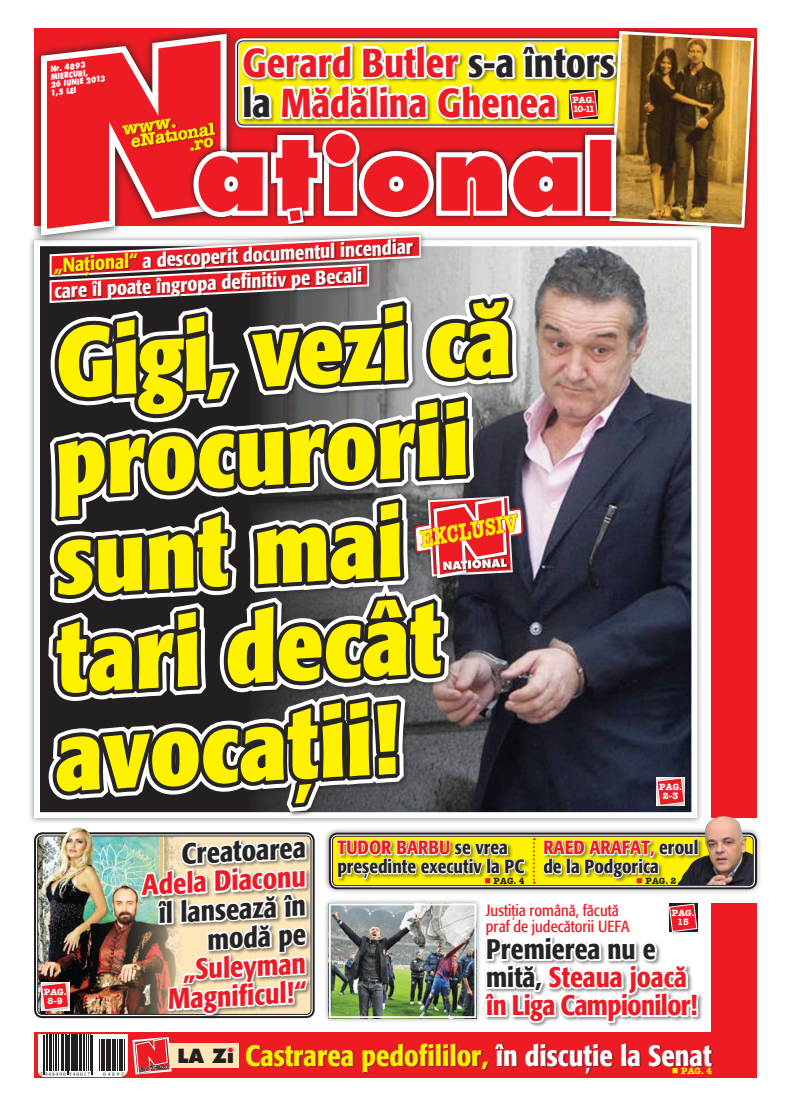
<style>
.page{position:relative;width:791px;height:1106px;background:#fff}
.page>*{position:absolute;margin:0;border:0;box-sizing:border-box;transform-origin:0 0}
.t1{font:100.7px "Futura Extra Bold Rom";color:#ed1c24}
.t2{font:700 condensed 98.3px/98.3px "R Formata";color:#fff200}
.t3{font:500 condensed 40.1px/40.1px "R Formata";color:#ed1c24}
.t4{font:500 condensed 29.3px "R Formata";color:#fff200}
.t5{font:500 condensed 28.9px/28.8px "R Formata";color:#ed1c24;text-align:center}
.t6{font:500 condensed 28.9px/28.8px "R Formata";color:#272425;text-align:right}
.t7{font:500 condensed 28.1px/28px "R Formata";color:#ed1c24}
.t8{font:24.2px "American Type Writer Bold Rom";color:#fff200;scale:.73 1}
.t9{font:500 condensed 20px/26px "R Formata";color:#fff}
.t10{font:19.1px "Futura Extra Bold Rom";color:#231f20}
.t11{font:500 condensed 19px/19px "R Formata";color:#272425}
.t12{font:17.6px "American Type Writer Bold Rom";color:#fff200}
.t13{font:16.1px/16.1px "R Formata Condensed";color:#ed1c24}
.t14{font:9px/9px "American Type Writer Bold Rom";color:#fff;text-align:center}
.t15{font:9px "American Type Writer Bold Rom";color:#272425}
.t16{font:9px "American Type Writer Bold Rom";color:#fff200}
.t17{font:8px/8px "Futura Extra Bold Rom";color:#fff;scale:.8 1}
.t18{font:5.5px "Times New Roman";letter-spacing:.18em;color:#231f20}
.s1{color:#272425}
.s2{font-size:70.7px}
.s3{color:#fff200}
.s4{color:#ed1c24}
.s5{color:#fff}
</style>
<div class="page">
<div style="left:604px;top:26px;width:160px;height:211px;background:#231f20;opacity:.5"></div>
<svg style="left:31px;top:28px;width:6px;height:222px"></svg>
<div style="left:187px;top:129px;width:604px;height:182px;background:#fff"></div>
<img style="left:37px;top:26px;width:719px;height:1052px">
<p class="t17" style="left:47px;top:65px;width:72px;text-indent:3px;rotate:-7deg">Nr. 4893 miercuri,<br>26 iun ie 2013<br>1,5 LEI</p>
<p class="t12" style="left:121px;top:119px;width:56px;rotate:-9deg">www.</p>
<h3 class="t3" style="left:243px;top:43px;width:374px">Gerard Butler <span class="s1">s-a întors la</span> Mădălina Ghenea</h3>
<p class="t14" style="left:572px;top:96px;width:24px;text-align:left">PAG.<br>10-11</p>
<h1 class="t1" style="left:195px;top:111px;width:389px">at<span class="s2">I</span>ona</h1>
<p class="t9" style="left:52px;top:253px;width:362px;rotate:-3deg"><span class="s3">„Naţional“</span> a descoperit documentul incendiar care îl poate îngropa definitiv pe Becali</p>
<h2 class="t2" style="left:31px;top:317px;width:479px;rotate:-3deg">Gigi, vezi că procurorii sunt mai tari decât avocaţii!</h2>
<p class="t8" style="left:417px;top:524px;width:137px;rotate:-10deg">EXCLUSIV</p>
<p class="t14" style="left:659px;top:782px;width:24px">PAG.<br>2-3</p>
<p class="t14" style="left:44px;top:986px;width:24px">PAG.<br>8-9</p>
<p class="t18" style="left:40px;top:1070px;width:52px">5 948490 540017</p>
<p class="t18" style="left:103px;top:1070px;width:22px">04893</p>
<h3 class="t6" style="left:180px;top:840px;width:126px;rotate:-3deg">Creatoarea</h3>
<h3 class="t5" style="left:141px;top:871px;width:166px;rotate:-3deg">Adela Diaconu</h3>
<h3 class="t6" style="left:157px;top:899px;width:149px;rotate:-3deg">îl lansează în modă pe</h3>
<h3 class="t5" style="left:166px;top:956px;width:141px;rotate:-3deg">„Suleyman<br>Magnificul!“</h3>
<p class="t11" style="left:543px;top:838px;width:157px"><span class="s4">Raed Arafat,</span> eroul de la Podgorica</p>
<p class="t11" style="left:337px;top:838px;width:188px"><span class="s4">Tudor Barbu</span> se vrea preşedinte executiv la PC</p>
<p class="t15" style="left:484px;top:874px;width:42px"><span class="s4">■</span> PAG. 4</p>
<p class="t15" style="left:636px;top:874px;width:42px"><span class="s4">■</span> PAG. 2</p>
<p class="t13" style="left:486px;top:902px;width:145px">Justiţia română, făcută praf de judecătorii UEFA</p>
<p class="t14" style="left:672px;top:908px;width:24px">PAG.<br>15</p>
<h3 class="t7" style="left:486px;top:935px;width:213px"><span class="s1">Premierea nu e mită,</span> Steaua joacă în Liga Campionilor!</h3>
<p class="t10" style="left:177px;top:1044px;width:58px">LA Zi</p>
<h3 class="t4" style="left:245px;top:1039px;width:468px">Castrarea pedofililor, <span class="s5">în discuţie la Senat</span></h3>
<p class="t16" style="left:672px;top:1065px;width:42px">■ PAG. 4</p>
</div>
